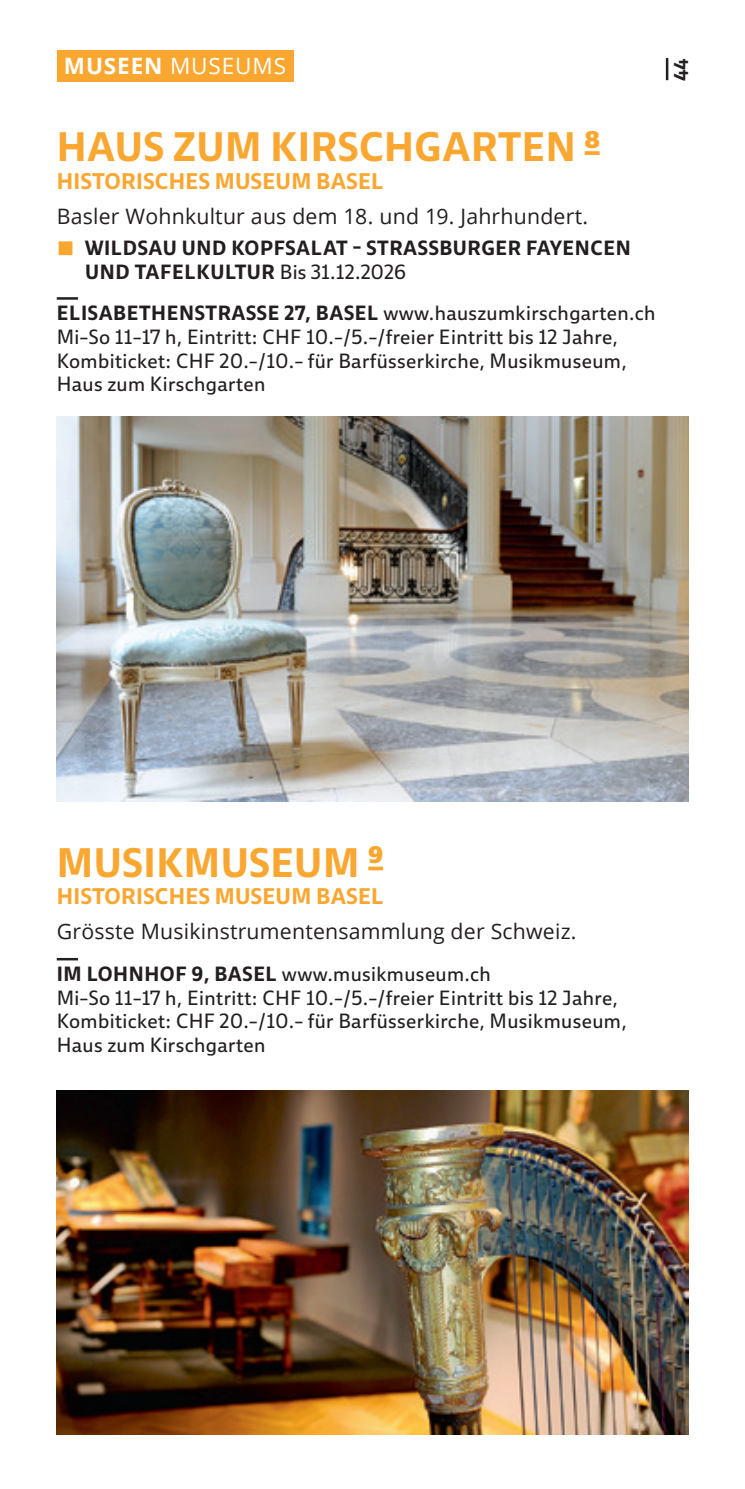
<style>
.page{position:relative;width:745px;height:1489px;background:#fff}
.page>*{position:absolute;margin:0;border:0;box-sizing:border-box;transform-origin:0 0}
.t1{font:700 40px "Ebony";letter-spacing:.015em;color:#faa731}
.t2{font:22.5px "Open Sans";letter-spacing:.04em;color:#fff}
.t3{font:700 22px "Ebony";letter-spacing:.015em;color:#faa731}
.t4{font:21.25px "Open Sans";letter-spacing:.01em;color:#231f20}
.t5{font:20px/23.8px "Ebony";letter-spacing:.02em;color:#231f20}
.t6{font:700 20px/23.8px "Ebony";letter-spacing:.03em;color:#231f20}
.t7{font:700 19.5px "Ebony";color:#231f20}
.s1{font-weight:700}
.s2{font-weight:400}
</style>
<div class="page">
<hr style="left:665px;top:58px;width:3px;height:22px;background:#231f20">
<div style="left:57px;top:50px;width:236px;height:31px;background:#faa731"></div>
<svg style="left:584px;top:151px;width:15px;height:4px"></svg>
<hr style="left:57px;top:297px;width:21px;height:3px;background:#231f20">
<img style="left:57px;top:416px;width:630px;height:385px">
<svg style="left:368px;top:866px;width:15px;height:4px"></svg>
<hr style="left:57px;top:957px;width:21px;height:3px;background:#231f20">
<img style="left:57px;top:1090px;width:630px;height:344px">
<p class="t2" style="left:64px;top:51px;width:224px"><span class="s1">MUSEEN</span> MUSEUMS</p>
<p class="t7" style="left:667px;top:81px;width:25px;rotate:-90deg">44</p>
<h1 class="t1" style="left:57px;top:120px;width:544px">HAUS ZUM KIRSCHGARTEN <sup>8</sup></h1>
<p class="t3" style="left:57px;top:166px;width:328px">HISTORISCHES MUSEUM BASEL</p>
<p class="t4" style="left:57px;top:202px;width:532px">Basler Wohnkultur aus dem 18. und 19. Jahrhundert.</p>
<p class="t6" style="left:85px;top:236px;width:546px">WILDSAU UND KOPFSALAT – STRASSBURGER FAYENCEN<br>UND TAFELKULTUR <span class="s2">Bis 31.12.2026</span></p>
<p class="t5" style="left:57px;top:301px;width:600px"><span class="s1">ELISABETHENSTRASSE 27, BASEL</span> www.hauszumkirschgarten.ch Mi–So 11–17 h, Eintritt: CHF 10.–/5.–/freier Eintritt bis 12 Jahre, Kombiticket: CHF 20.–/10.– für Barfüsserkirche, Musikmuseum, Haus zum Kirschgarten</p>
<h1 class="t1" style="left:57px;top:835px;width:327px">MUSIKMUSEUM <sup>9</sup></h1>
<p class="t3" style="left:57px;top:881px;width:328px">HISTORISCHES MUSEUM BASEL</p>
<p class="t4" style="left:57px;top:917px;width:521px">Grösste Musikinstrumentensammlung der Schweiz.</p>
<p class="t5" style="left:57px;top:961px;width:571px"><span class="s1">IM LOHNHOF 9, BASEL</span> www.musikmuseum.ch<br>Mi–So 11–17 h, Eintritt: CHF 10.–/5.–/freier Eintritt bis 12 Jahre, Kombiticket: CHF 20.–/10.– für Barfüsserkirche, Musikmuseum, Haus zum Kirschgarten</p>
</div>
